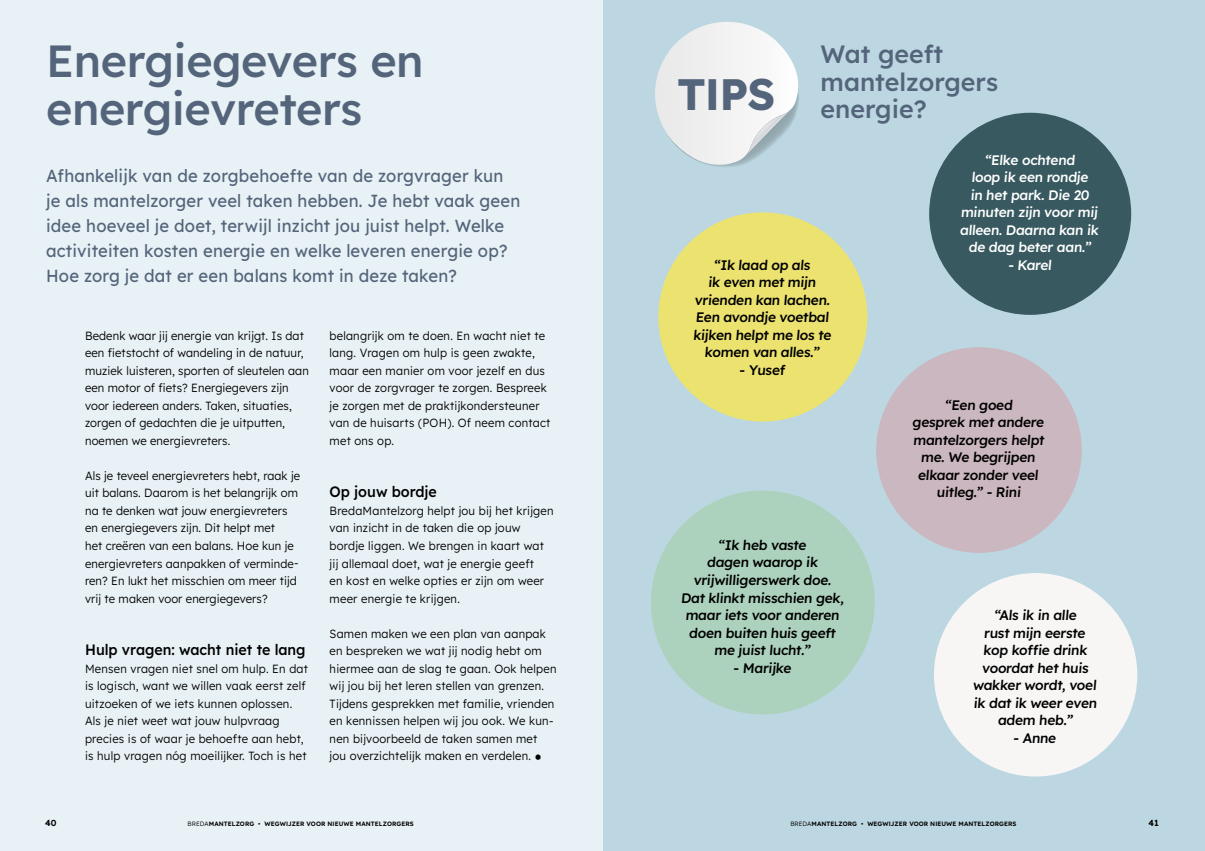
<style>
.page{position:relative;width:1205px;height:851px;background:#fff}
.page>*{position:absolute;margin:0;border:0;box-sizing:border-box;transform-origin:0 0}
.t1{font:500 45px/47.5px "Lexend";letter-spacing:-.01em;color:#54657b}
.t2{font:500 25px "Lexend";color:#54657b}
.t3{font:17.5px/25px "Lexend";letter-spacing:.01em;color:#54657b;scale:.95 1}
.t4{font:500 15px "Lexend";color:#000;scale:.95 1}
.t5{font:500 13.75px/17.5px "Lexend";letter-spacing:-.02em;color:#000;text-align:center}
.t6{font:500 13.75px/17.5px "Lexend";color:#fff;text-align:center}
.t7{font:300 11.88px/17.5px "Lexend";letter-spacing:.02em;color:#000;scale:.95 1}
.t8{font:600 8.75px "Lexend";color:#000}
.t9{font:600 6.25px "Lexend";letter-spacing:.01em;color:#000}
.s1{font-size:22.5px}
.s2{font-weight:300}
</style>
<div class="page">
<div style="left:602px;top:0;width:603px;height:850px;background:#bcd7e1"></div>
<div style="left:0;top:0;width:602px;height:850px;background:#e8f1f5"></div>
<svg style="left:655px;top:22px;width:144px;height:145px"></svg>
<div style="left:876px;top:347px;width:206px;height:205px;background:#cbb7bf;border-radius:50%"></div>
<div style="left:658px;top:212px;width:209px;height:209px;background:#ece26f;border-radius:50%"></div>
<div style="left:934px;top:573px;width:203px;height:203px;background:#f7f6f5;border-radius:50%"></div>
<div style="left:929px;top:113px;width:202px;height:202px;background:#37595f;border-radius:50%"></div>
<div style="left:651px;top:490px;width:224px;height:224px;background:#acd1bc;border-radius:50%"></div>
<h1 class="t1" style="left:46px;top:35px;width:379px">Energiegevers en energievreters</h1>
<h2 class="t2" style="left:820px;top:36px;width:124px">Wat geeft</h2>
<h2 class="t2" style="left:820px;top:64px;width:179px">mantelzorgers</h2>
<h2 class="t2" style="left:677px;top:91px;width:251px"><sup>TIPS</sup> energie?</h2>
<p class="t3" style="left:46px;top:162px;width:501px">Afhankelijk van de zorgbehoefte van de zorgvrager kun je als mantelzorger veel taken hebben. Je hebt vaak geen idee hoeveel je doet, terwijl inzicht jou juist helpt. Welke activiteiten kosten energie en welke leveren energie op?<br>Hoe zorg je dat er een balans komt in deze taken?</p>
<p class="t7" style="left:85px;top:326px;width:237px">Bedenk waar jij energie van krijgt. Is dat een fietstocht of wandeling in de natuur, muziek luisteren, sporten of sleutelen aan een motor of fiets? Energiegevers zijn voor iedereen anders. Taken, situaties, zorgen of gedachten die je uitputten, noemen we energievreters.</p>
<p class="t7" style="left:85px;top:466px;width:228px">Als je teveel energievreters hebt, raak je uit balans. Daarom is het belangrijk om na te denken wat jouw energievreters en energiegevers zijn. Dit helpt met<br>het -creëren van een balans. Hoe kun je energievreters aanpakken of verminde&shy;ren? En lukt het misschien om meer tijd vrij te maken voor energiegevers?</p>
<p class="t4" style="left:85px;top:638px;width:234px">Hulp vragen: wacht niet te lang</p>
<p class="t7" style="left:85px;top:658px;width:236px">Mensen vragen niet snel om hulp. En dat is logisch, want we willen vaak eerst zelf uitzoeken of we iets kunnen oplossen.<br>Als je niet weet wat jouw hulpvraag precies is of waar je behoefte aan hebt, is hulp vragen nóg moeilijker. Toch is het</p>
<p class="t7" style="left:330px;top:326px;width:234px">belangrijk om te doen. En wacht niet te lang. Vragen om hulp is geen zwakte, maar een manier om voor jezelf en dus voor de zorgvrager te zorgen. Bespreek je zorgen met de praktijkondersteuner van de huisarts (POH). Of neem contact met ons op.</p>
<p class="t4" style="left:330px;top:481px;width:114px">Op jouw bordje</p>
<p class="t7" style="left:330px;top:501px;width:237px">BredaMantelzorg helpt jou bij het krijgen van inzicht in de taken die op jouw bordje liggen. We brengen in kaart wat jij allemaal doet, wat je energie geeft<br>en kost en welke opties er zijn om weer meer energie te krijgen.</p>
<p class="t7" style="left:330px;top:623px;width:240px">Samen maken we een plan van aanpak en bespreken we wat jij nodig hebt om hiermee aan de slag te gaan. Ook helpen wij jou bij het leren stellen van grenzen.<br>Tijdens gesprekken met familie, vrienden en kennissen helpen wij jou ook. We kun&shy;nen bijvoorbeeld de taken samen met jou overzichtelijk maken en verdelen. <span class="s1">•</span></p>
<p class="t5" style="left:693px;top:255px;width:141px">“Ik laad op als<br>ik even met mijn vrienden kan lachen.<br>Een avondje voetbal kijken helpt me los te komen van alles.”</p>
<p class="t5" style="left:739px;top:360px;width:49px">- Yusef</p>
<p class="t5" style="left:681px;top:535px;width:166px">“Ik heb vaste<br>dagen waarop ik vrijwilligerswerk doe.<br>Dat klinkt misschien gek, maar iets voor anderen doen buiten huis geeft me juist lucht.”</p>
<p class="t5" style="left:733px;top:658px;width:61px">- Marijke</p>
<p class="t6" style="left:960px;top:150px;width:142px">“Elke ochtend<br>loop ik een rondje<br>in het park. Die 20 minuten zijn voor mij alleen. Daarna kan ik de dag beter aan.”</p>
<p class="t6" style="left:1008px;top:255px;width:47px">- Karel</p>
<p class="t5" style="left:912px;top:395px;width:135px">“Een goed<br>gesprek met andere mantelzorgers helpt me. We begrijpen elkaar zonder veel uitleg.” - Rini</p>
<p class="t5" style="left:972px;top:605px;width:127px">“Als ik in alle<br>rust mijn eerste kop koffie drink voordat het huis wakker wordt, voel ik dat ik weer even adem heb.”</p>
<p class="t5" style="left:1013px;top:728px;width:46px">- Anne</p>
<p class="t8" style="left:45px;top:816px;width:13px">40</p>
<p class="t9" style="left:188px;top:818px;width:228px"><span class="s2">BREDA</span>MANTELZORG • WEGWIJZER VOOR NIEUWE MANTELZORGERS</p>
<p class="t9" style="left:790px;top:818px;width:228px"><span class="s2">BREDA</span>MANTELZORG • WEGWIJZER VOOR NIEUWE MANTELZORGERS</p>
<p class="t8" style="left:1148px;top:816px;width:12px">41</p>
</div>
